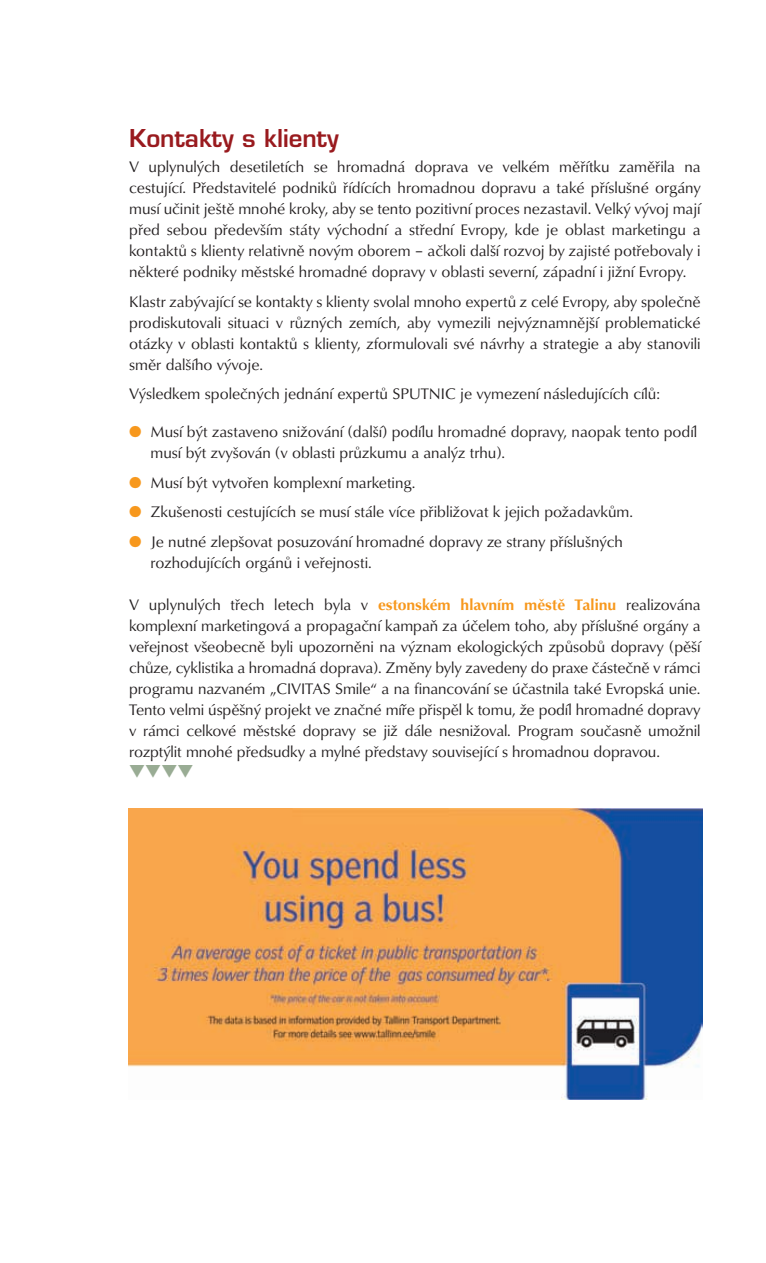
<style>
.page{position:relative;width:766px;height:1263px;background:#fff}
.page>*{position:absolute;margin:0;border:0;box-sizing:border-box;transform-origin:0 0}
.t1{font:600 24px "Eurostile LTCE";color:#991a1e}
.t2{font:18px "Zapf Dingbats ITC";color:#99ac94}
.t3{font:15.75px/21px "URW Classico TCE";color:#231f20;text-align:justify}
.s1{color:#f7981d}
.s2{font-weight:700;color:#f7981d}
</style>
<div class="page">
<img style="left:128px;top:808px;width:574px;height:292px">
<h1 class="t1" style="left:129px;top:129px;width:211px">Kontakty s klienty</h1>
<p class="t3" style="left:129px;top:156px;width:573px">V uplynulých desetiletích se hromadná doprava ve velkém měřítku zaměřila na cestující. Představitelé podniků řídících hromadnou dopravu a také příslušné orgány musí učinit ještě mnohé kroky, aby se tento pozitivní proces nezastavil. Velký vývoj mají před sebou především státy východní a střední Evropy, kde je oblast marketingu a kontaktů s klienty relativně novým oborem – ačkoli další rozvoj by zajisté potřebovaly i některé podniky městské hromadné dopravy v oblasti severní, západní i jižní Evropy.</p>
<p class="t3" style="left:129px;top:291px;width:573px">Klastr zabývající se kontakty s klienty svolal mnoho expertů z celé Evropy, aby společně prodiskutovali situaci v různých zemích, aby vymezili nejvýznamnější problematické otázky v oblasti kontaktů s klienty, zformulovali své návrhy a strategie a aby stanovili směr dalšího vývoje.</p>
<p class="t3" style="left:129px;top:383px;width:532px">Výsledkem společných jednání expertů SPUTNIC je vymezení následujících cílů:</p>
<p class="t3" style="left:150px;top:421px;width:548px;text-indent:-21px"><span class="s1">●</span> Musí být zastaveno snižování (další) podílu hromadné dopravy, naopak tento podíl musí být zvyšován (v oblasti průzkumu a analýz trhu).</p>
<p class="t3" style="left:129px;top:472px;width:288px"><span class="s1">●</span> Musí být vytvořen komplexní marketing.</p>
<p class="t3" style="left:129px;top:501px;width:505px"><span class="s1">●</span> Zkušenosti cestujících se musí stále více přibližovat k jejich požadavkům.</p>
<p class="t3" style="left:150px;top:531px;width:474px;text-indent:-21px"><span class="s1">●</span> Je nutné zlepšovat posuzování hromadné dopravy ze strany příslušných rozhodujících orgánů i veřejnosti.</p>
<p class="t3" style="left:129px;top:594px;width:573px">V uplynulých třech letech byla v <span class="s2">estonském hlavním městě Talinu</span> realizována komplexní marketingová a propagační kampaň za účelem toho, aby příslušné orgány a veřejnost všeobecně byli upozorněni na význam ekologických způsobů dopravy (pěší chůze, cyklistika a hromadná doprava). Změny byly zavedeny do praxe částečně v rámci programu nazvaném „CIVITAS Smile“ a na financování se účastnila také Evropská unie.<br>Tento velmi úspěšný projekt ve značné míře přispěl k tomu, že podíl hromadné dopravy v rámci celkové městské dopravy se již dále nesnižoval. Program současně umožnil rozptýlit mnohé předsudky a mylné představy související s hromadnou dopravou.</p>
<p class="t2" style="left:193px;top:782px;width:66px;rotate:-180deg">▲▲▲▲</p>
</div>
